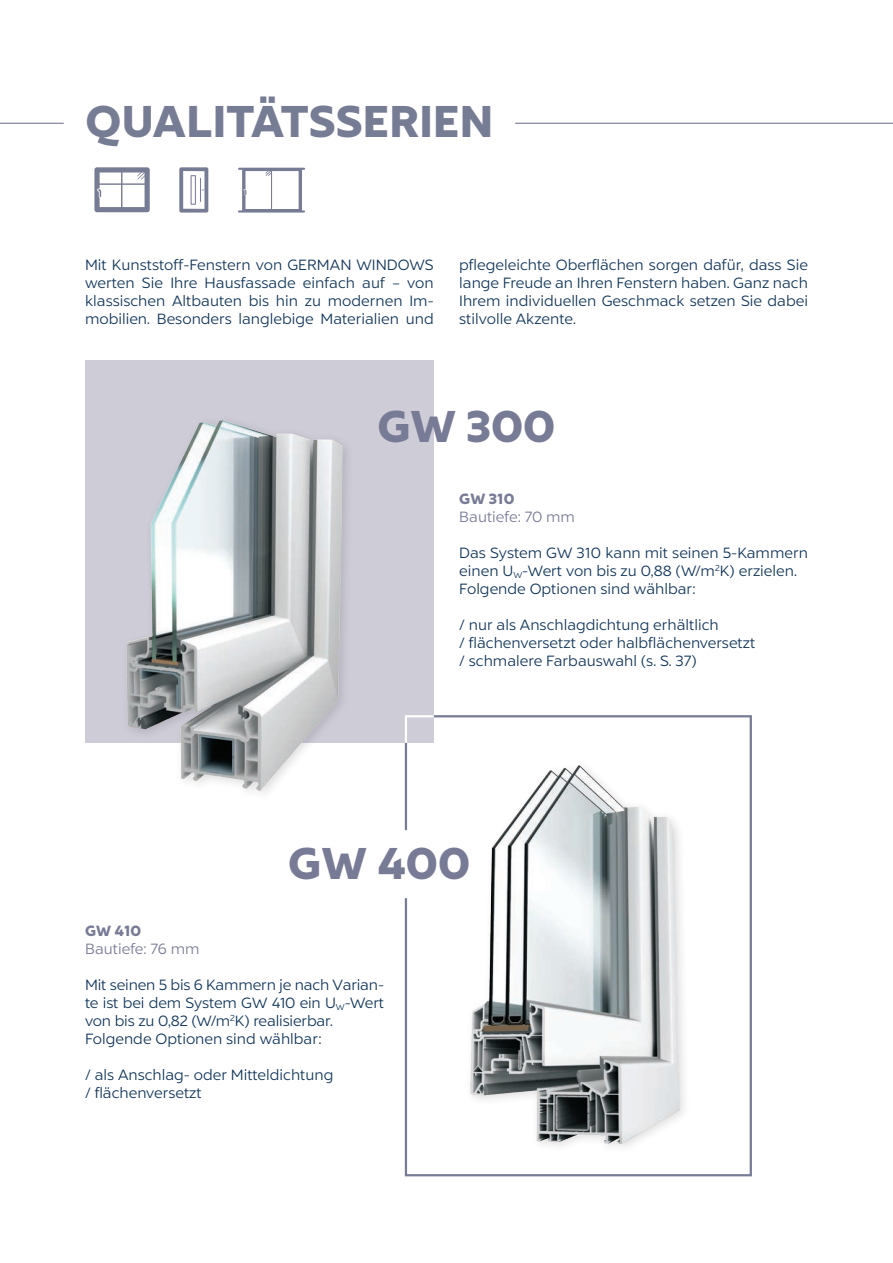
<style>
.page{position:relative;width:893px;height:1263px;background:#fff}
.page>*{position:absolute;margin:0;border:0;box-sizing:border-box;transform-origin:0 0}
.t1{font:900 45px "Liszt FY";letter-spacing:.01em;color:#777c95}
.t2{font:900 45px "Liszt FY";color:#777b95}
.Copytext{font:15px/18px "Liszt FY";color:#103459;text-align:justify}
.t3{font:15px "Liszt FY";color:#777b95}
.Headline_Produkt{font:900 15px "Liszt FY";letter-spacing:.02em;color:#777b95}
</style>
<div class="page">
<svg style="left:404px;top:715px;width:348px;height:462px"></svg>
<hr style="left:0;top:123px;width:64px;height:1px;background:#777b95">
<hr style="left:515px;top:123px;width:378px;height:1px;background:#777b95">
<svg style="left:94px;top:167px;width:56px;height:45px"></svg>
<svg style="left:238px;top:168px;width:67px;height:45px"></svg>
<svg style="left:179px;top:167px;width:29px;height:46px"></svg>
<div style="left:465px;top:760px;width:226px;height:395px;background:#231f20;opacity:.15"></div>
<img style="left:470px;top:765px;width:209px;height:378px">
<div style="left:85px;top:360px;width:349px;height:383px;background:#cdccd7"></div>
<div style="left:120px;top:414px;width:235px;height:388px;background:#231f20;opacity:.15"></div>
<img style="left:126px;top:420px;width:217px;height:370px">
<svg style="left:404px;top:715px;width:32px;height:30px"></svg>
<p class="t1" style="left:85px;top:93px;width:409px">QUALITÄTSSERIEN</p>
<p class="Copytext" style="left:85px;top:256px;width:350px">Mit Kunststoff-Fenstern von GERMAN WINDOWS werten Sie Ihre Hausfassade einfach auf – von klassischen Altbauten bis hin zu modernen Im&shy;mobilien. Besonders langlebige Materialien und</p>
<p class="Copytext" style="left:459px;top:256px;width:350px">pflegeleichte Oberflächen sorgen dafür, dass Sie lange Freude an Ihren Fenstern haben. Ganz nach Ihrem individuellen Geschmack setzen Sie dabei stilvolle Akzente.</p>
<p class="t2" style="left:377px;top:398px;width:180px">GW 300</p>
<p class="Headline_Produkt" style="left:459px;top:489px;width:57px">GW 310</p>
<p class="t3" style="left:459px;top:508px;width:117px">Bautiefe: 70 mm</p>
<p class="Copytext" style="left:459px;top:544px;width:350px">Das System GW 310 kann mit seinen 5-Kammern einen U<sub>W</sub>-Wert von bis zu 0,88 (W/m<sup>2</sup>K) erzielen.</p>
<p class="Copytext" style="left:459px;top:580px;width:238px">Folgende Optionen sind wählbar:</p>
<p class="Copytext" style="left:459px;top:616px;width:261px">/ nur als Anschlagdichtung erhältlich</p>
<p class="Copytext" style="left:459px;top:634px;width:298px">/ flächenversetzt oder halbflächenversetzt</p>
<p class="Copytext" style="left:459px;top:652px;width:239px">/ schmalere Farbauswahl (s. S. 37)</p>
<p class="t2" style="left:288px;top:835px;width:183px">GW 400</p>
<p class="Headline_Produkt" style="left:85px;top:921px;width:58px">GW 410</p>
<p class="t3" style="left:85px;top:940px;width:116px">Bautiefe: 76 mm</p>
<p class="Copytext" style="left:85px;top:976px;width:301px">Mit seinen 5 bis 6 Kammern je nach Varian&shy;te ist bei dem System GW 410 ein U<sub>W</sub>-Wert von bis zu 0,82 (W/m<sup>2</sup>K) realisierbar.</p>
<p class="Copytext" style="left:85px;top:1030px;width:238px">Folgende Optionen sind wählbar:</p>
<p class="Copytext" style="left:85px;top:1066px;width:250px">/ als Anschlag- oder Mitteldichtung</p>
<p class="Copytext" style="left:85px;top:1084px;width:118px">/ flächenversetzt</p>
</div>
